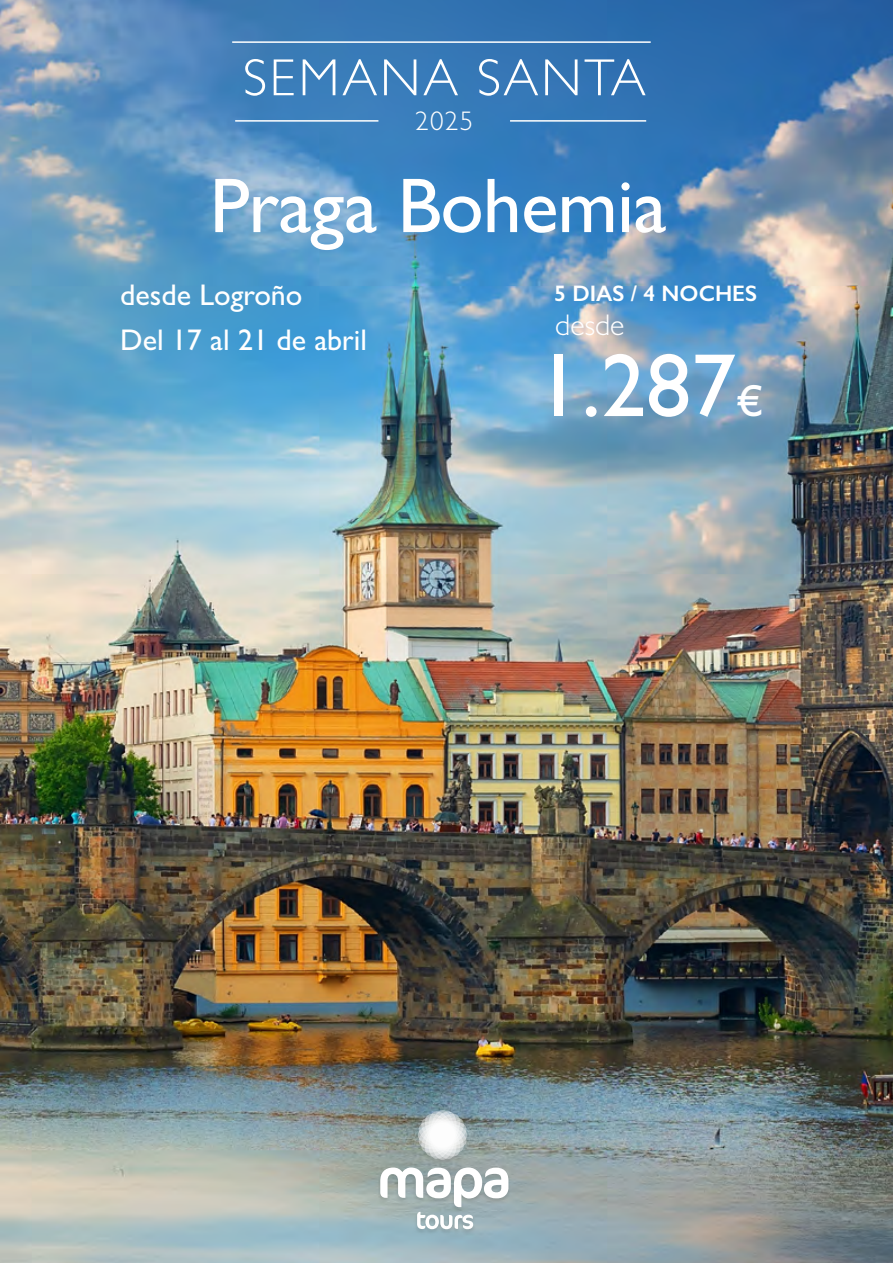
<style>
.page{position:relative;width:893px;height:1263px;background:#fff}
.page>*{position:absolute;margin:0;border:0;box-sizing:border-box;transform-origin:0 0}
.t1{font:500 90px "Gill Sans";color:#fff}
.t2{font:500 78px "Gill Sans";letter-spacing:-.01em;color:#fff}
.t3{font:300 52.5px "Gill Sans";letter-spacing:.05em;color:#fff}
.t4{font:500 30px/44.5px "Gill Sans";color:#fff}
.t5{font:300 30px "Gill Sans";color:#fff}
.t6{font:300 27px "Gill Sans";color:#fff}
.t7{font:600 22.5px "Gill Sans";color:#fff}
.s1{font-size:45px}
</style>
<div class="page">
<img style="left:0;top:0;width:893px;height:1263px">
<div style="left:378px;top:1110px;width:133px;height:125px;background:#010100;opacity:.12"></div>
<div style="left:418px;top:1123px;width:49px;height:24px;background:#adb9bb;border-radius:50%"></div>
<svg style="left:419px;top:1111px;width:47px;height:48px;background:#d2d8d9"></svg>
<svg style="left:380px;top:1167px;width:128px;height:62px"></svg>
<hr style="left:235px;top:120px;width:143px;height:2px;background:#fff">
<hr style="left:510px;top:120px;width:136px;height:2px;background:#fff">
<hr style="left:232px;top:41px;width:419px;height:2px;background:#fff">
<h3 class="t3" style="left:243px;top:46px;width:405px">SEMANA SANTA</h3>
<p class="t6" style="left:415px;top:104px;width:60px">2025</p>
<h2 class="t2" style="left:210px;top:159px;width:458px">Praga Bohemia</h2>
<p class="t4" style="left:120px;top:272px;width:248px">desde Logroño<br>Del 17 al 21 de abril</p>
<h1 class="t1" style="left:536px;top:332px;width:229px">1.287<span class="s1">€</span></h1>
<p class="t7" style="left:554px;top:280px;width:204px">5 DIAS / 4 NOCHES</p>
<p class="t5" style="left:555px;top:307px;width:71px">desde</p>
</div>
